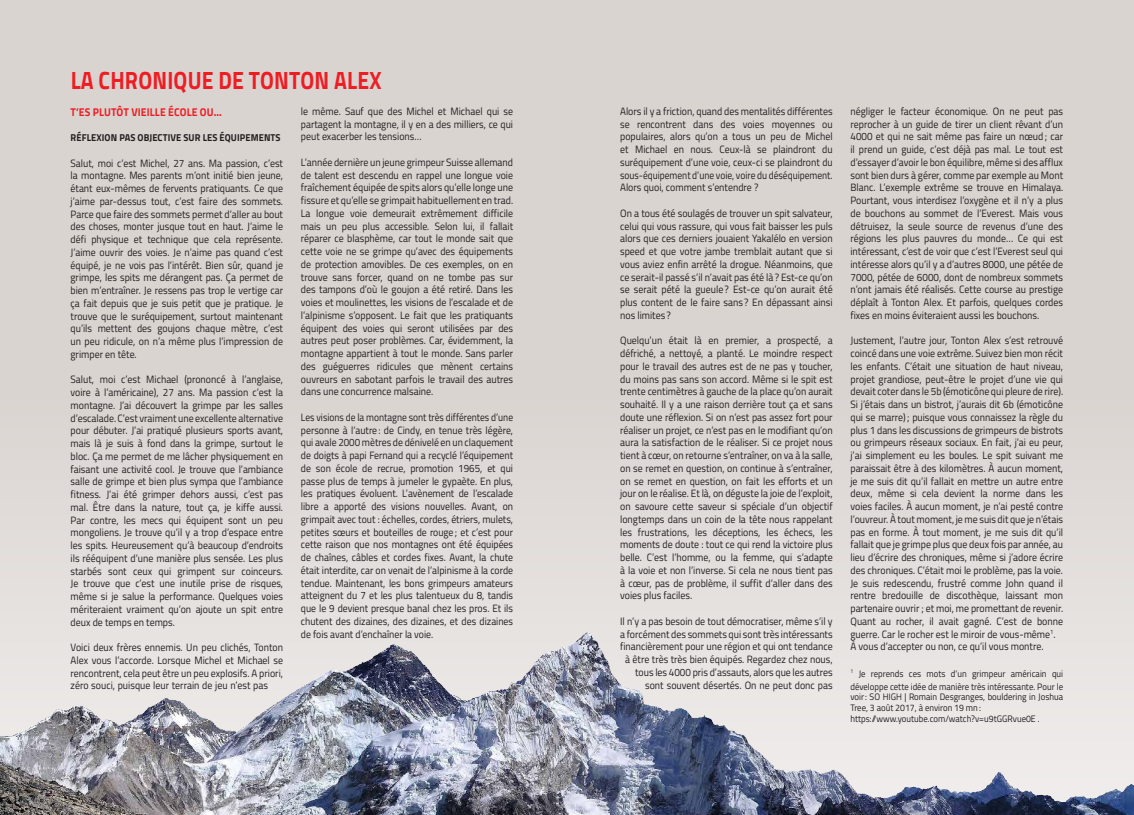
<style>
.page{position:relative;width:1134px;height:815px;background:#dad4d1}
.page>*{position:absolute;margin:0;border:0;box-sizing:border-box;transform-origin:0 0}
.t1{font:700 25px "Titillium Web";letter-spacing:.01em;color:#ee1d23;scale:.85 1}
.t2{font:700 11.25px "Titillium Web";letter-spacing:.01em;color:#ee1d23;scale:.93 1}
.t3{font:10.62px/12.8px "Titillium Web";color:#231f20;text-align:justify;scale:.93 1}
.t4{font:10.62px/12.8px "Titillium Web";color:#231f20;text-align:justify;scale:.89 1}
.t5{font:700 10px "Titillium Web";letter-spacing:.01em;color:#231f20;scale:.93 1}
.t6{font:9.38px/10.6px "Titillium Web";color:#231f20;scale:.93 1}
</style>
<div class="page">
<img style="left:0;top:610px;width:1134px;height:205px">
<h1 class="t1" style="left:71px;top:62px;width:367px">LA CHRONIQUE DE TONTON ALEX</h1>
<p class="t2" style="left:71px;top:103px;width:164px">T’ES PLUTÔT VIEILLE ÉCOLE OU…</p>
<p class="t5" style="left:71px;top:130px;width:227px">RÉFLEXION PAS OBJECTIVE SUR LES ÉQUIPEMENTS</p>
<p class="t3" style="left:71px;top:156px;width:230px">Salut, moi c’est Michel, 27 ans. Ma passion, c’est la montagne. Mes parents m’ont initié bien jeune, étant eux-mêmes de fervents pratiquants. Ce que j’aime par-dessus tout, c’est faire des sommets.<br>Parce que faire des sommets permet d’aller au bout des choses, monter jusque tout en haut. J’aime le défi physique et technique que cela représente.<br>J’aime ouvrir des voies. Je n’aime pas quand c’est équipé, je ne vois pas l’intérêt. Bien sûr, quand je grimpe, les spits me dérangent pas. Ça permet de bien m’entraîner. Je ressens pas trop le vertige car ça fait depuis que je suis petit que je pratique. Je trouve que le suréquipement, surtout maintenant qu’ils mettent des goujons chaque mètre, c’est un peu ridicule, on n’a même plus l’impression de grimper en tête.</p>
<p class="t3" style="left:71px;top:373px;width:230px">Salut, moi c’est Michael (prononcé à l’anglaise, voire à l’américaine), 27 ans. Ma passion c’est la montagne. J’ai découvert la grimpe par les salles d’escalade. C’est vraiment une excellente alternative pour débuter. J’ai pratiqué plusieurs sports avant, mais là je suis à fond dans la grimpe, surtout le bloc. Ça me permet de me lâcher physiquement en faisant une activité cool. Je trouve que l’ambiance salle de grimpe et bien plus sympa que l’ambiance fitness. J’ai été grimper dehors aussi, c’est pas mal. Être dans la nature, tout ça, je kiffe aussi.<br>Par contre, les mecs qui équipent sont un peu mongoliens. Je trouve qu’il y a trop d’espace entre les spits. Heureusement qu’à beaucoup d’endroits ils rééquipent d’une manière plus sensée. Les plus starbés sont ceux qui grimpent sur coinceurs.<br>Je trouve que c’est une inutile prise de risques, même si je salue la performance. Quelques voies mériteraient vraiment qu’on ajoute un spit entre deux de temps en temps.</p>
<p class="t3" style="left:71px;top:640px;width:230px">Voici deux frères ennemis. Un peu clichés, Tonton Alex vous l’accorde. Lorsque Michel et Michael se rencontrent, cela peut être un peu explosifs. A priori, zéro souci, puisque leur terrain de jeu n’est pas</p>
<p class="t3" style="left:301px;top:104px;width:230px">le même. Sauf que des Michel et Michael qui se partagent la montagne, il y en a des milliers, ce qui peut exacerber les tensions…</p>
<p class="t3" style="left:301px;top:155px;width:230px">L’année dernière un jeune grimpeur Suisse allemand de talent est descendu en rappel une longue voie fraîchement équipée de spits alors qu’elle longe une fissure et qu’elle se grimpait habituellement en trad.<br>La longue voie demeurait extrêmement difficile mais un peu plus accessible. Selon lui, il fallait réparer ce blasphème, car tout le monde sait que cette voie ne se grimpe qu’avec des équipements de protection amovibles. De ces exemples, on en trouve sans forcer, quand on ne tombe pas sur des tampons d’où le goujon a été retiré. Dans les voies et moulinettes, les visions de l’escalade et de l’alpinisme s’opposent. Le fait que les pratiquants équipent des voies qui seront utilisées par des autres peut poser problèmes. Car, évidemment, la montagne appartient à tout le monde. Sans parler des guéguerres ridicules que mènent certains ouvreurs en sabotant parfois le travail des autres dans une concurrence malsaine.</p>
<p class="t4" style="left:301px;top:410px;width:240px">Les visions de la montagne sont très différentes d’une personne à l’autre: de Cindy, en tenue très légère, qui avale 2000 mètres de dénivelé en un claquement de doigts à papi Fernand qui a recyclé l’équipement de son école de recrue, promotion 1965, et qui passe plus de temps à jumeler le gypaète. En plus, les pratiques évoluent. L’avènement de l’escalade libre a apporté des visions nouvelles. Avant, on grimpait avec tout : échelles, cordes, étriers, mulets, petites sœurs et bouteilles de rouge; et c’est pour cette raison que nos montagnes ont été équipées de chaînes, câbles et cordes fixes. Avant, la chute était interdite, car on venait de l’alpinisme à la corde tendue. Maintenant, les bons grimpeurs amateurs atteignent du 7 et les plus talentueux du 8, tandis que le 9 devient presque banal chez les pros. Et ils chutent des dizaines, des dizaines, et des dizaines de fois avant d’enchaîner la voie.</p>
<p class="t3" style="left:620px;top:104px;width:230px">Alors il y a friction, quand des mentalités différentes se rencontrent dans des voies moyennes ou populaires, alors qu’on a tous un peu de Michel et Michael en nous. Ceux-là se plaindront du suréquipement d’une voie, ceux-ci se plaindront du sous-équipement d’une voie, voire du déséquipement.<br>Alors quoi, comment s’entendre ?</p>
<p class="t3" style="left:620px;top:206px;width:230px">On a tous été soulagés de trouver un spit salvateur, celui qui vous rassure, qui vous fait baisser les puls alors que ces derniers jouaient Yakalélo en version speed et que votre jambe tremblait autant que si vous aviez enfin arrêté la drogue. Néanmoins, que ce serait-il passé s’il n’avait pas été là ? Est-ce qu’on se serait pété la gueule? Est-ce qu’on aurait été plus content de le faire sans ? En dépassant ainsi nos limites ?</p>
<p class="t3" style="left:620px;top:334px;width:230px">Quelqu’un était là en premier, a prospecté, a défriché, a nettoyé, a planté. Le moindre respect pour le travail des autres est de ne pas y toucher, du moins pas sans son accord. Même si le spit est trente centimètres à gauche de la place qu’on aurait souhaité. Il y a une raison derrière tout ça et sans doute une réflexion. Si on n’est pas assez fort pour réaliser un projet, ce n’est pas en le modifiant qu’on aura la satisfaction de le réaliser. Si ce projet nous tient à cœur, on retourne s’entraîner, on va à la salle, on se remet en question, on continue à s’entraîner, on se remet en question, on fait les efforts et un jour on le réalise. Et là, on déguste la joie de l’exploit, on savoure cette saveur si spéciale d’un objectif longtemps dans un coin de la tête nous rappelant les frustrations, les déceptions, les échecs, les moments de doute : tout ce qui rend la victoire plus belle. C’est l’homme, ou la femme, qui s’adapte à la voie et non l’inverse. Si cela ne nous tient pas à cœur, pas de problème, il suffit d’aller dans des voies plus faciles.</p>
<p class="t3" style="left:620px;top:614px;width:230px;text-align:right">Il n’y a pas besoin de tout démocratiser, même s’il y a forcément des sommets qui sont très intéressants financièrement pour une région et qui ont tendance à être très très bien équipés. Regardez chez nous, tous les 4000 pris d’assauts, alors que les autres sont souvent désertés. On ne peut donc pas</p>
<p class="t3" style="left:850px;top:104px;width:230px">négliger le facteur économique. On ne peut pas reprocher à un guide de tirer un client rêvant d’un 4000 et qui ne sait même pas faire un nœud; car il prend un guide, c’est déjà pas mal. Le tout est d’essayer d’avoir le bon équilibre, même si des afflux sont bien durs à gérer, comme par exemple au Mont Blanc. L’exemple extrême se trouve en Himalaya.<br>Pourtant, vous interdisez l’oxygène et il n’y a plus de bouchons au sommet de l’Everest. Mais vous détruisez, la seule source de revenus d’une des régions les plus pauvres du monde… Ce qui est intéressant, c’est de voir que c’est l’Everest seul qui intéresse alors qu’il y a d’autres 8000, une pétée de 7000, pétée de 6000, dont de nombreux sommets n’ont jamais été réalisés. Cette course au prestige déplaît à Tonton Alex. Et parfois, quelques cordes fixes en moins éviteraient aussi les bouchons.</p>
<p class="t3" style="left:850px;top:334px;width:230px;text-align:left">Justement, l’autre jour, Tonton Alex s’est retrouvé coincé dans une voie extrême. Suivez bien mon récit les enfants. C’était une situation de haut niveau, projet grandiose, peut-être le projet d’une vie qui devait coter dans le 5b (émoticône qui pleure de rire).<br>Si j’étais dans un bistrot, j’aurais dit 6b (émoticône qui se marre); puisque vous connaissez la règle du plus 1 dans les discussions de grimpeurs de bistrots ou grimpeurs réseaux sociaux. En fait, j’ai eu peur, j’ai simplement eu les boules. Le spit suivant me paraissait être à des kilomètres. À aucun moment, je me suis dit qu’il fallait en mettre un autre entre deux, même si cela devient la norme dans les voies faciles. À aucun moment, je n’ai pesté contre l’ouvreur. À tout moment, je me suis dit que je n’étais pas en forme. À tout moment, je me suis dit qu’il fallait que je grimpe plus que deux fois par année, au lieu d’écrire des chroniques, même si j’adore écrire des chroniques. C’était moi le problème, pas la voie.<br>Je suis redescendu, frustré comme John quand il rentre bredouille de discothèque, laissant mon partenaire ouvrir ; et moi, me promettant de revenir.<br>Quant au rocher, il avait gagné. C’est de bonne guerre. Car le rocher est le miroir de vous-même<sup>1</sup>.<br>À vous d’accepter ou non, ce qu’il vous montre.</p>
<p class="t6" style="left:850px;top:666px;width:230px;line-height:13.1px"><sup>1</sup> Je reprends ces mots d’un grimpeur américain qui développe cette idée de manière très intéressante. Pour le</p>
<p class="t6" style="left:850px;top:691px;width:230px">voir: SO HIGH | Romain Desgranges, bouldering in Joshua<br>Tree, 3 août 2017, à environ 19 mn: https://www.youtube.com/watch?v=u9tGGRvue0E .</p>
</div>
